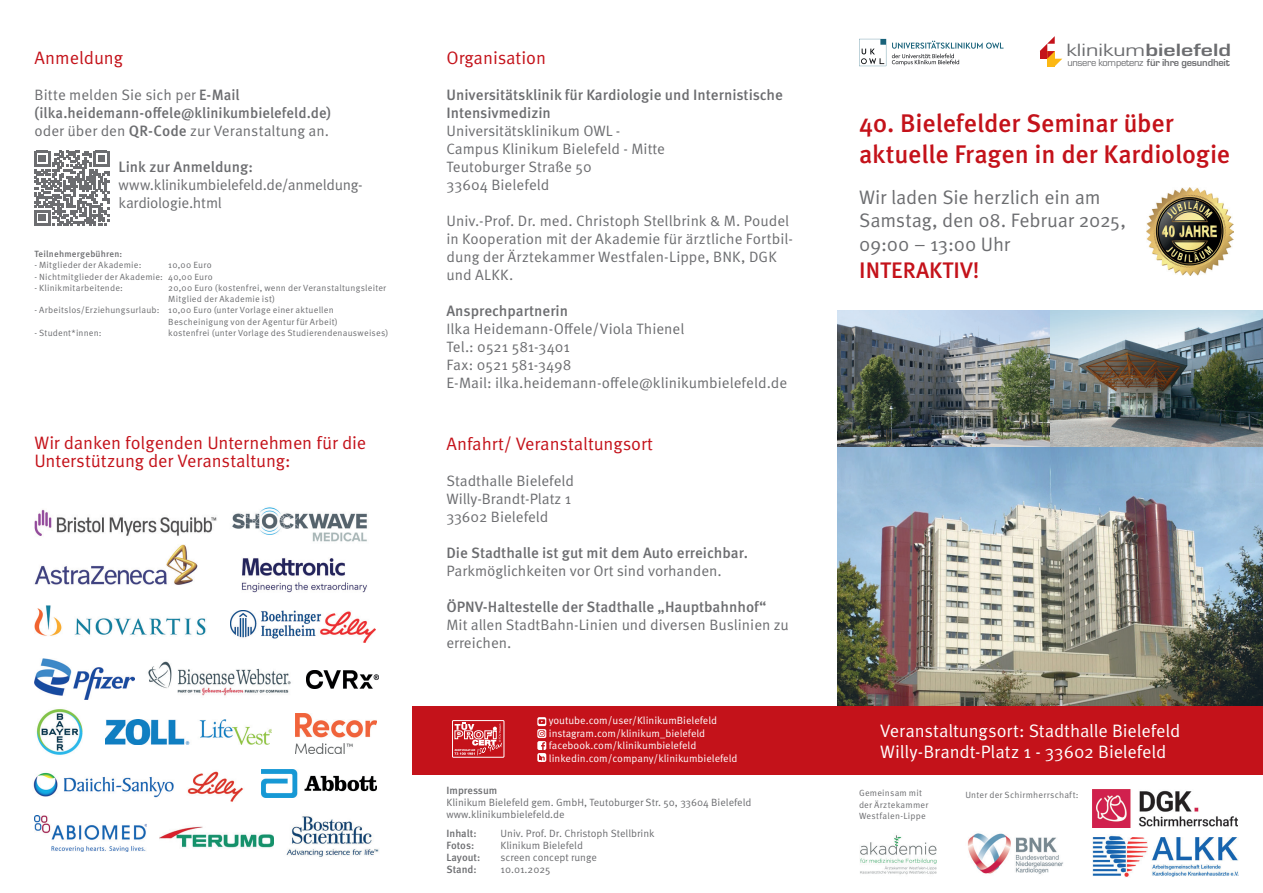
<style>
.page{position:relative;width:1263px;height:893px;background:#fff}
.page>*{position:absolute;margin:0;border:0;box-sizing:border-box;transform-origin:0 0}
.t1{font:500 25.5px/31.5px "Meta Pro";letter-spacing:-.01em;color:#c4121a}
.t2{font:500 22.5px "Meta Pro";letter-spacing:.005em;color:#c4121a}
.t3{font:19.5px/23.4px "Meta Pro";letter-spacing:-.01em;color:#6c6d70}
.t4{font:700 18.45px "Eurostile";color:#6c6d70;scale:1.31 1}
.t5{font:18px/18px "Meta Pro";letter-spacing:-.005em;color:#c4121a}
.t6{font:18px/21px "Meta Pro";letter-spacing:-.005em;color:#fff}
.t7{font:15px/18px "Meta Pro";color:#6c6d70}
.t8{font:500 15px/18px "Meta Pro";color:#6c6d70}
.t9{font:15px/18px "Meta Pro";letter-spacing:-.02em;color:#6c6d70}
.t10{font:10.5px/12px "Meta Pro";color:#6c6d70}
.t11{font:10.5px/12.5px "Meta Pro";color:#fff}
.t12{font:500 10.5px "Meta Pro";color:#6c6d70}
.t13{font:700 10.5px "Eurostile";letter-spacing:-.02em;color:#6c6d70}
.t14{font:9px/11.2px "Meta Pro";letter-spacing:.025em;color:#6c6d70}
.t15{font:500 9px "Meta Pro";letter-spacing:.025em;color:#6c6d70}
.s1{font-weight:400}
</style>
<div class="page">
<svg style="left:859px;top:39px;width:27px;height:27px"></svg>
<svg style="left:892px;top:41px;width:111px;height:24px"></svg>
<svg style="left:1040px;top:36px;width:22px;height:30px"></svg>
<img style="left:838px;top:310px;width:425px;height:397px">
<div style="left:412px;top:707px;width:851px;height:68px;background:#c4121a"></div>
<img style="left:860px;top:835px;width:77px;height:40px">
<img style="left:1093px;top:835px;width:145px;height:42px">
<img style="left:967px;top:833px;width:96px;height:41px">
<svg style="left:34px;top:151px;width:75px;height:75px"></svg>
<img style="left:1093px;top:789px;width:144px;height:38px">
<svg style="left:454px;top:723px;width:48px;height:32px"></svg>
<div style="left:452px;top:720px;width:52px;height:37px;border:1px solid #fff"></div>
<svg style="left:537px;top:717px;width:9px;height:45px"></svg>
<img style="left:1146px;top:188px;width:87px;height:87px">
<img style="left:148px;top:661px;width:143px;height:35px">
<img style="left:34px;top:605px;width:172px;height:31px">
<img style="left:34px;top:658px;width:101px;height:42px">
<img style="left:231px;top:611px;width:144px;height:31px">
<img style="left:242px;top:558px;width:125px;height:34px">
<img style="left:33px;top:772px;width:141px;height:26px">
<img style="left:306px;top:671px;width:72px;height:18px">
<img style="left:286px;top:816px;width:93px;height:41px">
<img style="left:34px;top:509px;width:183px;height:27px">
<img style="left:34px;top:545px;width:164px;height:40px">
<img style="left:187px;top:771px;width:56px;height:31px">
<img style="left:232px;top:507px;width:135px;height:35px">
<img style="left:105px;top:720px;width:166px;height:25px">
<img style="left:35px;top:816px;width:111px;height:36px">
<img style="left:296px;top:714px;width:80px;height:39px">
<img style="left:262px;top:769px;width:115px;height:29px">
<img style="left:36px;top:709px;width:47px;height:46px">
<img style="left:159px;top:826px;width:115px;height:22px">
<p class="t5" style="left:35px;top:50px;width:90px">Anmeldung</p>
<p class="t8" style="left:35px;top:86px;width:298px"><span class="s1">Bitte melden Sie sich per</span> E-Mail (ilka.heidemann-offele@klinikumbielefeld.de) <span class="s1">oder über den</span> QR-Code <span class="s1">zur Veranstaltung an.</span></p>
<p class="t8" style="left:118px;top:158px;width:136px">Link zur Anmeldung:</p>
<p class="t9" style="left:118px;top:176px;width:246px">www.klinikumbielefeld.de/anmeldung&shy;kardiologie.html</p>
<p class="t15" style="left:34px;top:248px;width:89px">Teilnehmergebühren:</p>
<p class="t14" style="left:34px;top:260px;width:109px">- Mitglieder der Akademie:</p>
<p class="t14" style="left:168px;top:260px;width:45px">10,00 Euro</p>
<p class="t14" style="left:34px;top:271px;width:180px">- Nichtmitglieder der Akademie: 40,00 Euro</p>
<p class="t14" style="left:34px;top:282px;width:90px">- Klinikmitarbeitende:</p>
<p class="t14" style="left:168px;top:282px;width:219px">20,00 Euro (kostenfrei, wenn der Veranstaltungsleiter<br>Mitglied der Akademie ist)</p>
<p class="t14" style="left:168px;top:305px;width:171px;text-indent:-134px">- Arbeitslos/Erziehungsurlaub: 10,00 Euro (unter Vorlage einer aktuellen<br>Bescheinigung von der Agentur für Arbeit)</p>
<p class="t14" style="left:34px;top:327px;width:69px">- Student*innen:</p>
<p class="t14" style="left:168px;top:327px;width:222px">kostenfrei (unter Vorlage des Studierendenausweises)</p>
<p class="t5" style="left:34px;top:434px;width:333px">Wir danken folgenden Unternehmen für die<br>Unterstützung der Veranstaltung:</p>
<p class="t5" style="left:446px;top:50px;width:101px">Organisation</p>
<p class="t8" style="left:446px;top:87px;width:338px">Universitätsklinik für Kardiologie und Internistische<br>Intensivmedizin</p>
<p class="t7" style="left:446px;top:123px;width:220px">Universitätsklinikum OWL -<br>Campus Klinikum Bielefeld - Mitte<br>Teutoburger Straße 50<br>33604 Bielefeld</p>
<p class="t7" style="left:446px;top:213px;width:348px">Univ.-Prof. Dr. med. Christoph Stellbrink &amp; M. Poudel in Kooperation mit der Akademie für ärztliche Fortbil&shy;dung der Ärztekammer Westfalen-Lippe, BNK, DGK und ALKK.</p>
<p class="t8" style="left:446px;top:303px;width:123px">Ansprechpartnerin</p>
<p class="t7" style="left:446px;top:321px;width:342px">Ilka Heidemann-Offele/Viola Thienel<br>Tel.: 0521 581-3401<br>Fax: 0521 581-3498<br>E-Mail: ilka.heidemann-offele@klinikumbielefeld.de</p>
<p class="t5" style="left:446px;top:435px;width:208px">Anfahrt/ Veranstaltungsort</p>
<p class="t7" style="left:446px;top:472px;width:129px">Stadthalle Bielefeld<br>Willy-Brandt-Platz 1<br>33602 Bielefeld</p>
<p class="t8" style="left:446px;top:544px;width:303px">Die Stadthalle ist gut mit dem Auto erreichbar.</p>
<p class="t7" style="left:446px;top:562px;width:277px">Parkmöglichkeiten vor Ort sind vorhanden.</p>
<p class="t8" style="left:446px;top:598px;width:321px">ÖPNV-Haltestelle der Stadthalle „Hauptbahnhof“</p>
<p class="t7" style="left:446px;top:616px;width:344px">Mit allen StadtBahn-Linien und diversen Buslinien zu erreichen.</p>
<p class="t11" style="left:549px;top:715px;width:190px">youtube.com/user/KlinikumBielefeld instagram.com/klinikum_bielefeld facebook.com/klinikumbielefeld linkedin.com/company/klinikumbielefeld</p>
<p class="t12" style="left:446px;top:783px;width:52px">Impressum</p>
<p class="t10" style="left:446px;top:796px;width:306px">Klinikum Bielefeld gem. GmbH, Teutoburger Str. 50, 33604 Bielefeld www.klinikumbielefeld.de</p>
<p class="t12" style="left:446px;top:827px;width:32px">Inhalt:</p>
<p class="t10" style="left:500px;top:828px;width:156px">Univ. Prof. Dr. Christoph Stellbrink</p>
<p class="t12" style="left:446px;top:839px;width:29px">Fotos:</p>
<p class="t10" style="left:500px;top:840px;width:84px">Klinikum Bielefeld</p>
<p class="t12" style="left:446px;top:851px;width:35px">Layout:</p>
<p class="t10" style="left:500px;top:852px;width:98px">screen concept runge</p>
<p class="t12" style="left:446px;top:863px;width:32px">Stand:</p>
<p class="t10" style="left:500px;top:864px;width:51px">10.01.2025</p>
<p class="t4" style="left:1066px;top:40px;width:127px"><span class="s1">klinikum</span>bielefeld</p>
<p class="t13" style="left:1067px;top:57px;width:164px"><span class="s1">unsere kompetenz</span> für ihre gesundheit</p>
<h1 class="t1" style="left:859px;top:108px;width:373px">40. Bielefelder Seminar über aktuelle Fragen in der Kardiologie</h1>
<h3 class="t3" style="left:859px;top:186px;width:269px">Wir laden Sie herzlich ein am<br>Samstag, den 08. Februar 2025,<br>09:00 – 13:00 Uhr</h3>
<h2 class="t2" style="left:859px;top:256px;width:122px">INTERAKTIV!</h2>
<p class="t6" style="left:880px;top:721px;width:302px">Veranstaltungsort: Stadthalle Bielefeld<br>Willy-Brandt-Platz 1 - 33602 Bielefeld</p>
<p class="t14" style="left:859px;top:788px;width:71px">Gemeinsam mit der Ärztekammer<br>Westfalen-Lippe</p>
<p class="t14" style="left:965px;top:789px;width:115px">Unter der Schirmherrschaft:</p>
</div>
